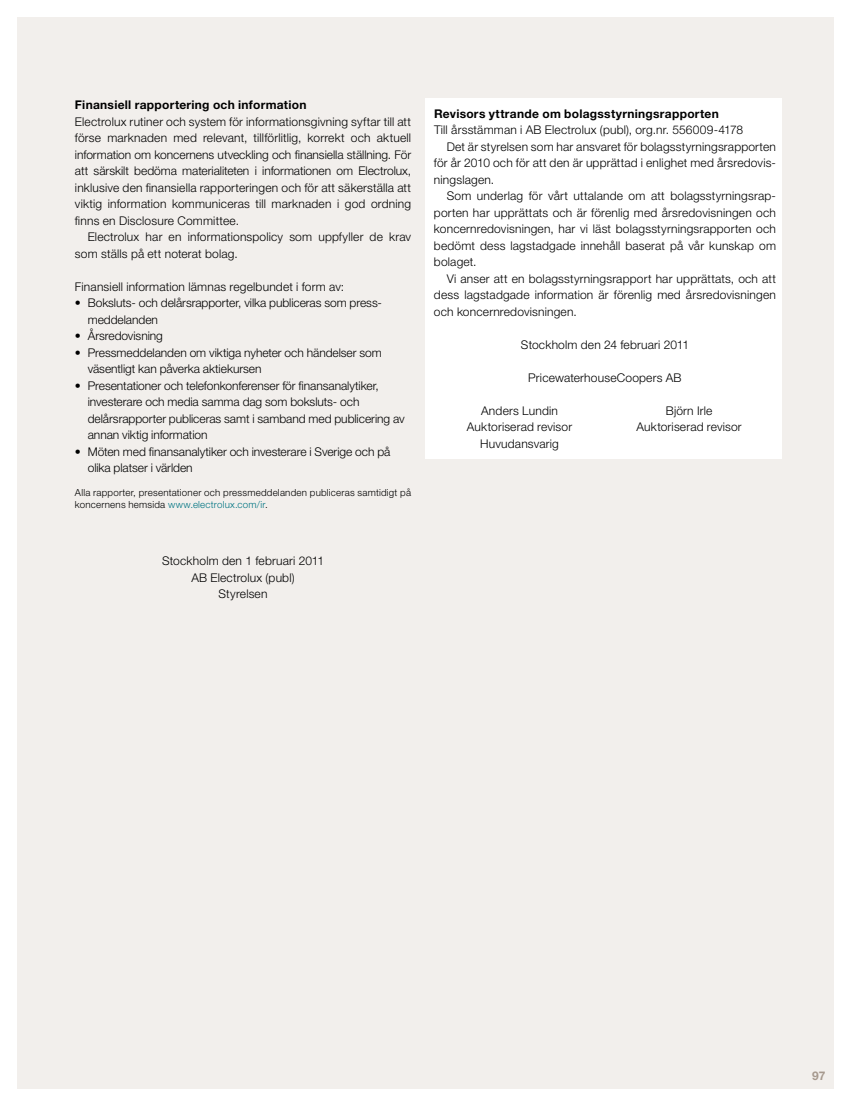
<style>
.page{position:relative;width:851px;height:1106px;background:#fff}
.page>*{position:absolute;margin:0;border:0;box-sizing:border-box;transform-origin:0 0}
.t1{font:300 12px/16.5px "Helvetica Neue LT Std";letter-spacing:.01em;color:#000}
.t2{font:700 12px "Helvetica Neue LT Std";letter-spacing:.025em;color:#000}
.t3{font:700 12px "Helvetica Neue LT Std";color:#a6998e}
.t4{font:300 9.75px/12px "Helvetica Neue LT Std";letter-spacing:.02em;color:#000}
.s1{color:#007482}
</style>
<div class="page">
<div style="left:17px;top:17px;width:816px;height:1072px;background:#f2efec"></div>
<div style="left:425px;top:98px;width:356px;height:361px;background:#fff"></div>
<p class="t2" style="left:75px;top:98px;width:233px">Finansiell rapportering och information</p>
<p class="t1" style="left:75px;top:113px;width:337px;text-align:justify">Electrolux rutiner och system för informationsgivning syftar till att förse marknaden med relevant, tillförlitlig, korrekt och aktuell information om koncernens utveckling och finansiella ställning. För att särskilt bedöma materialiteten i informationen om Electrolux, inklusive den finansiella rapporteringen och för att säkerställa att viktig information kommuniceras till marknaden i god ordning finns en Disclosure Committee.</p>
<p class="t1" style="left:75px;top:228px;width:337px;text-indent:13px">Electrolux har en informationspolicy som uppfyller de krav som ställs på ett noterat bolag.</p>
<p class="t1" style="left:75px;top:278px;width:271px">Finansiell information lämnas regelbundet i form av:</p>
<p class="t1" style="left:88px;top:294px;width:296px;text-indent:-13px">• Boksluts- och delårsrapporter, vilka publiceras som press&shy;meddelanden</p>
<p class="t1" style="left:75px;top:327px;width:89px">• Årsredovisning</p>
<p class="t1" style="left:88px;top:344px;width:295px;text-indent:-13px">• Pressmeddelanden om viktiga nyheter och händelser som väsentligt kan påverka aktiekursen</p>
<p class="t1" style="left:88px;top:377px;width:318px;text-indent:-13px">• Presentationer och telefonkonferenser för finansanalytiker, investerare och media samma dag som boksluts- och delårsrapporter publiceras samt i samband med publicering av annan viktig information</p>
<p class="t1" style="left:88px;top:443px;width:304px;text-indent:-13px">• Möten med finansanalytiker och investerare i Sverige och på olika platser i världen</p>
<p class="t4" style="left:75px;top:487px;width:337px">Alla rapporter, presentationer och pressmeddelanden publiceras samtidigt på koncernens hemsida <span class="s1">www.electrolux.com/ir</span>.</p>
<p class="t1" style="left:162px;top:552px;width:163px;text-align:center">Stockholm den 1 februari 2011<br>AB Electrolux (publ)<br>Styrelsen</p>
<p class="t2" style="left:434px;top:106px;width:286px">Revisors yttrande om bolagsstyrningsrapporten</p>
<p class="t1" style="left:434px;top:121px;width:310px">Till årsstämman i AB Electrolux (publ), org.nr. 556009-4178</p>
<p class="t1" style="left:446px;top:138px;width:331px">Det är styrelsen som har ansvaret för bolagsstyrningsrapporten</p>
<p class="t1" style="left:434px;top:154px;width:343px">för år 2010 och för att den är upprättad i enlighet med årsredovis-</p>
<p class="t1" style="left:434px;top:171px;width:62px">ningslagen.</p>
<p class="t1" style="left:446px;top:187px;width:330px">Som underlag för vårt uttalande om att bolagsstyrningsrap-</p>
<p class="t1" style="left:434px;top:204px;width:343px">porten har upprättats och är förenlig med årsredovisningen och</p>
<p class="t1" style="left:434px;top:220px;width:343px">koncernredovisningen, har vi läst bolagsstyrningsrapporten och</p>
<p class="t1" style="left:434px;top:237px;width:343px">bedömt dess lagstadgade innehåll baserat på vår kunskap om</p>
<p class="t1" style="left:434px;top:253px;width:44px">bolaget.</p>
<p class="t1" style="left:446px;top:270px;width:330px">Vi anser att en bolagsstyrningsrapport har upprättats, och att</p>
<p class="t1" style="left:434px;top:286px;width:343px">dess lagstadgade information är förenlig med årsredovisningen</p>
<p class="t1" style="left:434px;top:303px;width:144px">och koncernredovisningen.</p>
<p class="t1" style="left:521px;top:336px;width:170px">Stockholm den 24 februari 2011</p>
<p class="t1" style="left:528px;top:369px;width:155px">PricewaterhouseCoopers AB</p>
<p class="t1" style="left:481px;top:402px;width:78px">Anders Lundin</p>
<p class="t1" style="left:665px;top:402px;width:48px">Björn Irle</p>
<p class="t1" style="left:467px;top:418px;width:107px">Auktoriserad revisor</p>
<p class="t1" style="left:636px;top:418px;width:107px">Auktoriserad revisor</p>
<p class="t1" style="left:480px;top:435px;width:80px">Huvudansvarig</p>
<p class="t3" style="left:811px;top:1068px;width:15px">97</p>
</div>
